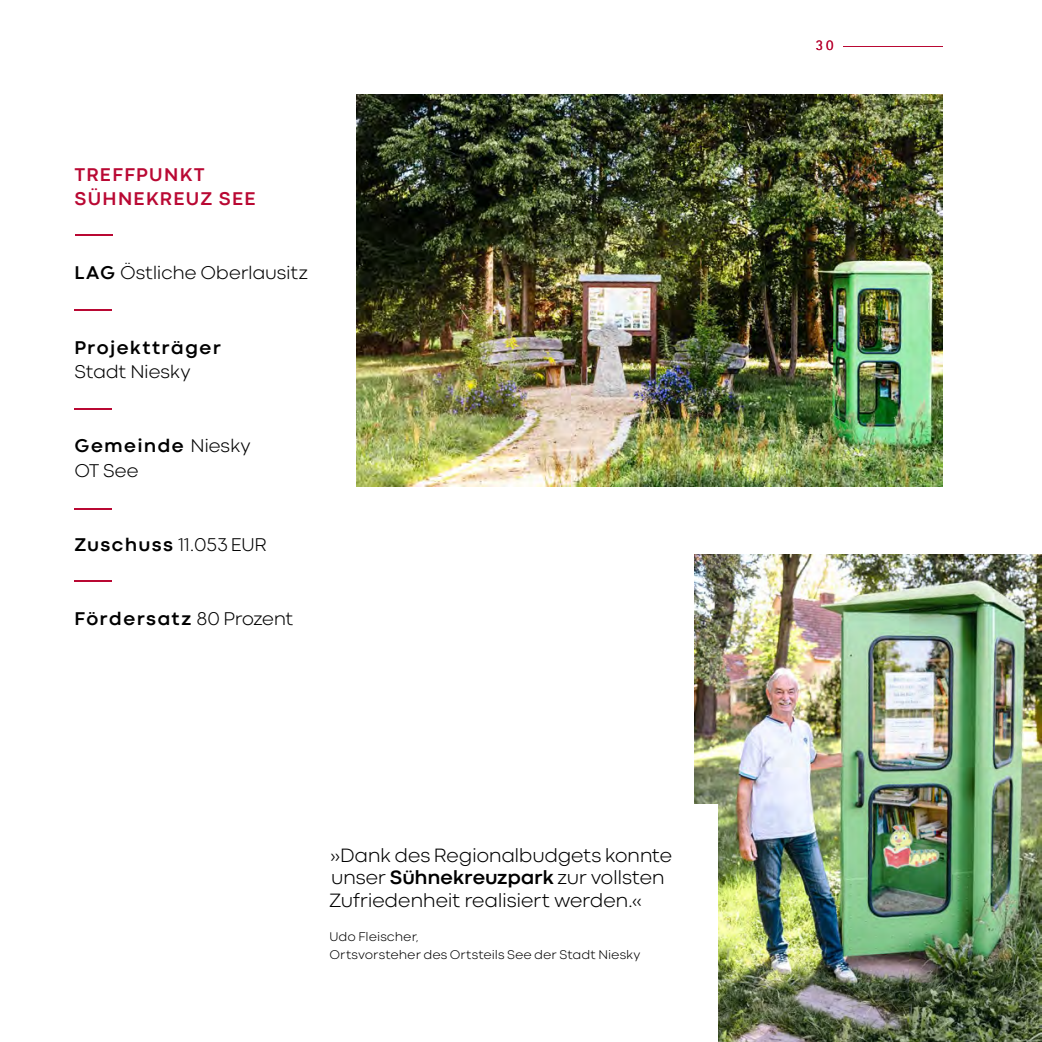
<style>
.page{position:relative;width:1042px;height:1042px;background:#fff}
.page>*{position:absolute;margin:0;border:0;box-sizing:border-box;transform-origin:0 0}
.t1{font:300 20.12px/22.8px "Codec Cold";letter-spacing:-.025em;color:#000}
.Texte_p_projektinfos{font:300 19.25px/24.5px "Codec Cold";letter-spacing:-.015em;color:#000}
.Texte_p_projektinfos-2{font:700 19.25px/24.5px "Codec Cold";letter-spacing:.055em;color:#000}
.Texte_H1{font:700 19.25px/24.5px "Codec Cold";letter-spacing:.065em;color:#b90833}
.t2{font:14.88px "Rotis Sans Serif Pro";color:#b90833}
.t3{font:300 13.12px/17.5px "Codec Cold";color:#000}
.s1{font-weight:700}
.s2{font-weight:300}
</style>
<div class="page">
<hr style="left:843px;top:46px;width:100px;height:1px;background:#b90833">
<hr style="left:76px;top:234px;width:37px;height:2px;background:#b90833">
<hr style="left:74px;top:309px;width:38px;height:2px;background:#b90833">
<hr style="left:74px;top:408px;width:38px;height:2px;background:#b90833">
<hr style="left:74px;top:508px;width:38px;height:2px;background:#b90833">
<hr style="left:74px;top:579px;width:38px;height:2px;background:#b90833">
<img style="left:356px;top:95px;width:587px;height:391px">
<img style="left:694px;top:554px;width:348px;height:488px">
<div style="left:249px;top:804px;width:469px;height:238px;background:#fff"></div>
<p class="Texte_H1" style="left:74px;top:162px;width:183px">TREFFPUNKT<br>SÜHNEKREUZ SEE</p>
<p class="Texte_p_projektinfos" style="left:74px;top:261px;width:235px"><span class="s1">LAG</span> Östliche Oberlausitz</p>
<p class="Texte_p_projektinfos-2" style="left:74px;top:335px;width:148px">Projektträger<br><span class="s2">Stadt Niesky</span></p>
<p class="Texte_p_projektinfos" style="left:74px;top:434px;width:178px"><span class="s1">Gemeinde</span> Niesky<br>OT See</p>
<p class="Texte_p_projektinfos" style="left:74px;top:532px;width:194px"><span class="s1">Zuschuss</span> 11.053 EUR</p>
<p class="Texte_p_projektinfos-2" style="left:74px;top:606px;width:221px">Fördersatz <span class="s2">80 Prozent</span></p>
<p class="t1" style="left:329px;top:844px;width:344px">»Dank des Regionalbudgets konnte unser <span class="s1">Sühnekreuzpark</span> zur vollsten<br>Zufriedenheit realisiert werden.«</p>
<p class="t3" style="left:329px;top:928px;width:312px">Udo Fleischer,<br>Ortsvorsteher des Ortsteils See der Stadt Niesky</p>
<p class="t2" style="left:815px;top:36px;width:20px">30</p>
</div>
